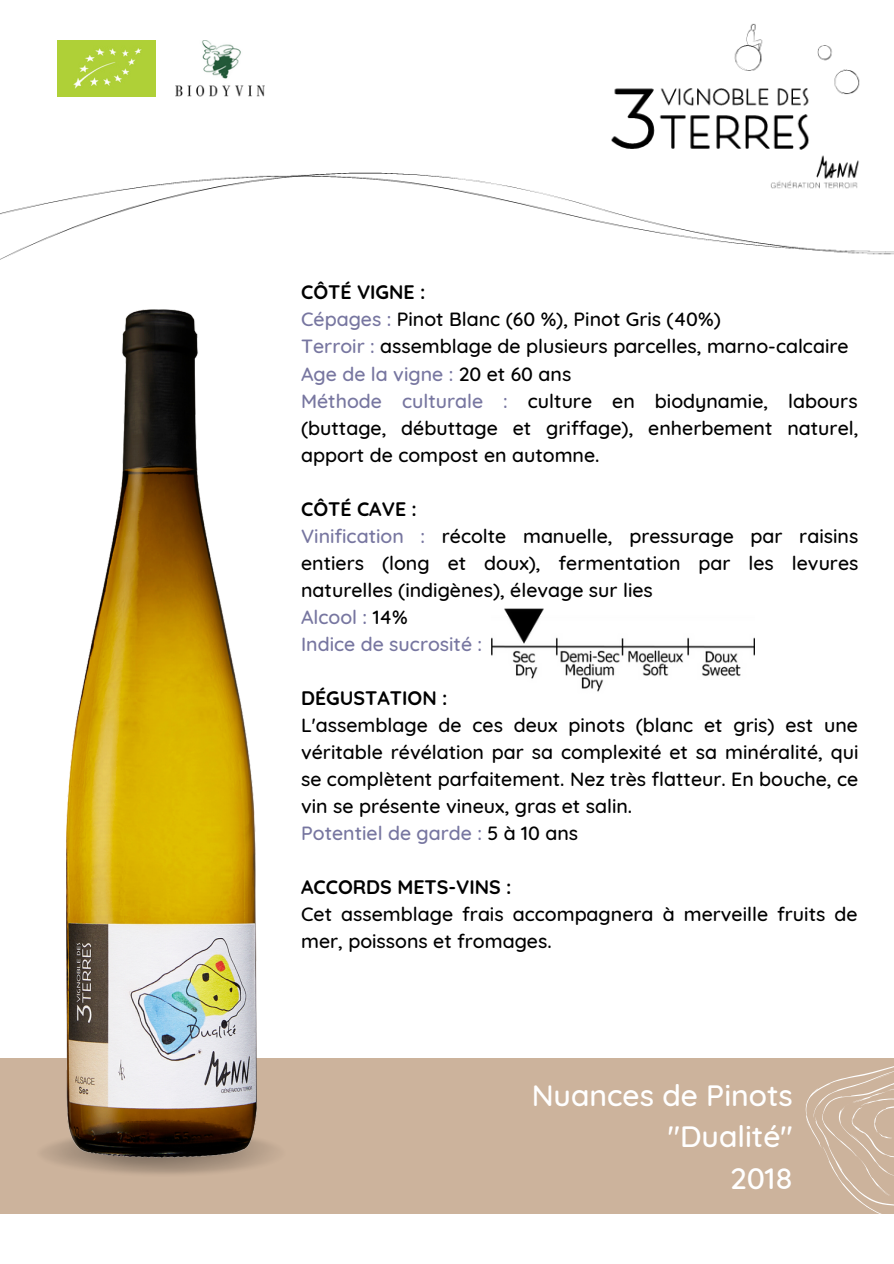
<style>
.page{position:relative;width:894px;height:1264px;background:#fff}
.page>*{position:absolute;margin:0;border:0;box-sizing:border-box;transform-origin:0 0}
.t1{font:500 30px/41.7px "Quicksand";color:#fff;text-align:right}
.t2{font:500 19.5px/27px "Quicksand";color:#000;text-align:justify}
.t3{font:500 19.5px "Quicksand";color:#7776a0}
.t4{font:700 19.5px "Quicksand";color:#000}
.s1{color:#7776a0}
.s2{color:#000}
</style>
<div class="page">
<div style="left:0;top:1058px;width:893px;height:155px;background:#ccb39c"></div>
<img style="left:175px;top:41px;width:89px;height:55px">
<img style="left:58px;top:41px;width:98px;height:55px">
<img style="left:0;top:172px;width:893px;height:88px">
<img style="left:603px;top:23px;width:260px;height:173px">
<svg style="left:789px;top:1066px;width:104px;height:148px"></svg>
<img style="left:491px;top:608px;width:263px;height:84px">
<img style="left:66px;top:309px;width:191px;height:848px">
<p class="t4" style="left:301px;top:280px;width:126px">CÔTÉ VIGNE :</p>
<p class="t2" style="left:301px;top:305px;width:421px"><span class="s1">Cépages :</span> Pinot Blanc (60 %), Pinot Gris (40%)</p>
<p class="t2" style="left:301px;top:332px;width:549px"><span class="s1">Terroir :</span> assemblage de plusieurs parcelles, marno-calcaire</p>
<p class="t3" style="left:301px;top:361px;width:271px">Age de la vigne : <span class="s2">20 et 60 ans</span></p>
<p class="t2" style="left:301px;top:387px;width:558px"><span class="s1">Méthode culturale :</span> culture en biodynamie, labours (buttage, débuttage et griffage), enherbement naturel, apport de compost en automne.</p>
<p class="t4" style="left:301px;top:496px;width:117px">CÔTÉ CAVE :</p>
<p class="t2" style="left:301px;top:522px;width:558px"><span class="s1">Vinification :</span> récolte manuelle, pressurage par raisins entiers (long et doux), fermentation par les levures naturelles (indigènes), élevage sur lies</p>
<p class="t3" style="left:301px;top:604px;width:108px">Alcool : <span class="s2">14%</span></p>
<p class="t3" style="left:301px;top:631px;width:182px">Indice de sucrosité :</p>
<p class="t4" style="left:301px;top:685px;width:148px">DÉGUSTATION :</p>
<p class="t2" style="left:301px;top:711px;width:558px">L'assemblage de ces deux pinots (blanc et gris) est une véritable révélation par sa complexité et sa minéralité, qui se complètent parfaitement. Nez très flatteur. En bouche, ce vin se présente vineux, gras et salin.</p>
<p class="t3" style="left:301px;top:820px;width:278px">Potentiel de garde : <span class="s2">5 à 10 ans</span></p>
<p class="t4" style="left:301px;top:874px;width:212px">ACCORDS METS-VINS :</p>
<p class="t2" style="left:301px;top:900px;width:558px">Cet assemblage frais accompagnera à merveille fruits de mer, poissons et fromages.</p>
<p class="t1" style="left:531px;top:1073px;width:262px">Nuances de Pinots "Dualité"</p>
<p class="t1" style="left:730px;top:1156px;width:64px">2018</p>
</div>
